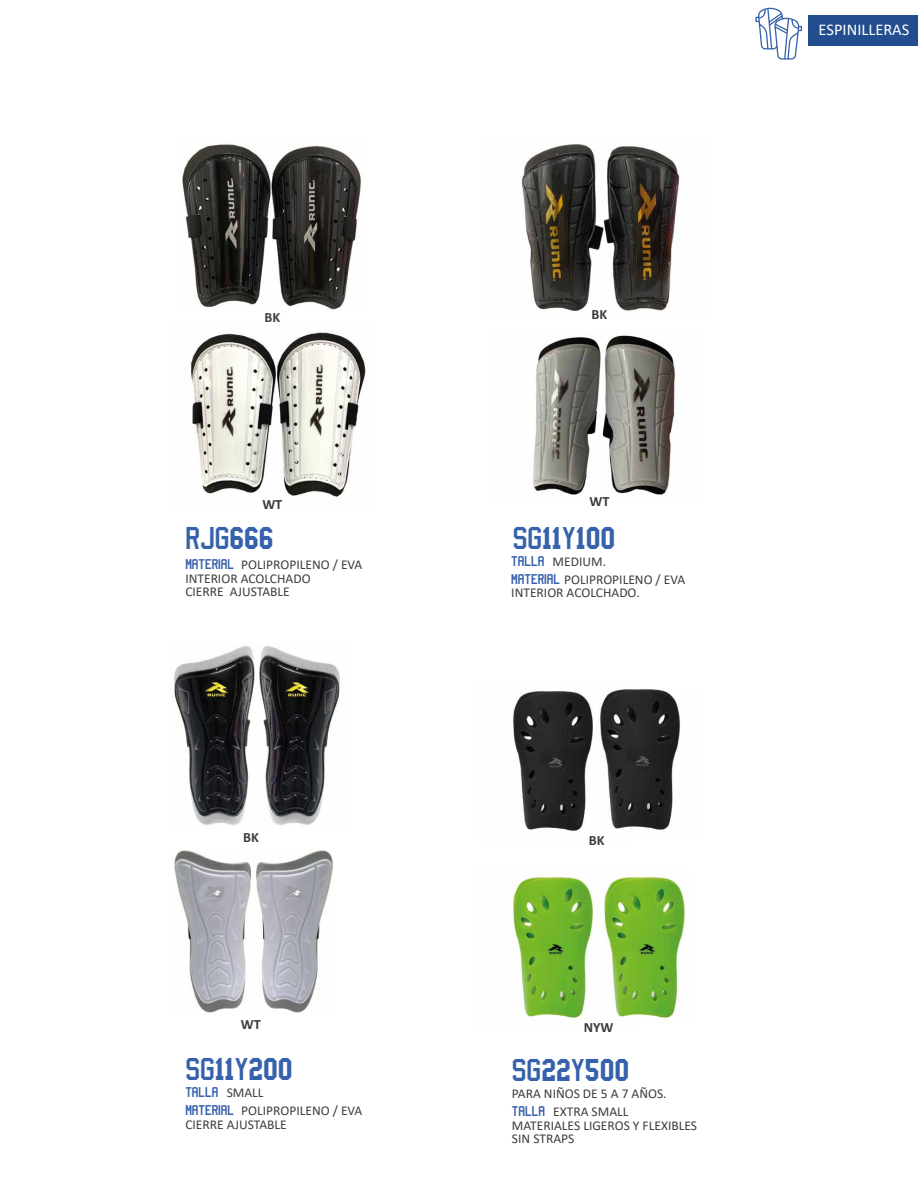
<style>
.page{position:relative;width:918px;height:1188px;background:#fff}
.page>*{position:absolute;margin:0;border:0;box-sizing:border-box;transform-origin:0 0}
.t1{font:33.45px "Sports Jersey";color:#3661ab}
.t2{font:16.5px "Calibri";color:#fff}
.t3{font:15px "Sports Jersey";color:#3661ab}
.t4{font:700 14.25px "Calibri";color:#3c3c3b}
.t5{font:13.5px/13.5px "Calibri";color:#3c3c3b}
.s1{font-family:"Sports Jersey";font-size:15px;color:#3661ab}
.s2{font-family:"Calibri";font-size:13.5px;color:#3c3c3b}
</style>
<div class="page">
<div style="left:809px;top:15px;width:109px;height:30px;background:#224e8f"></div>
<svg style="left:755px;top:7px;width:47px;height:53px"></svg>
<img style="left:191px;top:332px;width:175px;height:165px">
<img style="left:182px;top:144px;width:179px;height:166px">
<img style="left:533px;top:335px;width:143px;height:160px">
<img style="left:521px;top:144px;width:159px;height:167px">
<img style="left:174px;top:850px;width:159px;height:163px">
<img style="left:174px;top:646px;width:166px;height:179px">
<img style="left:513px;top:691px;width:80px;height:140px">
<img style="left:512px;top:876px;width:82px;height:148px">
<img style="left:600px;top:689px;width:80px;height:141px">
<img style="left:603px;top:876px;width:83px;height:148px">
<p class="t2" style="left:819px;top:18px;width:92px">ESPINILLERAS</p>
<p class="t4" style="left:264px;top:307px;width:17px">BK</p>
<p class="t4" style="left:592px;top:304px;width:17px">BK</p>
<p class="t4" style="left:262px;top:494px;width:21px">WT</p>
<p class="t4" style="left:590px;top:491px;width:21px">WT</p>
<h1 class="t1" style="left:185px;top:527px;width:90px">RJG666</h1>
<p class="t5" style="left:185px;top:558px;width:179px"><span class="s1">MATERIAL:</span> POLIPROPILENO / EVA<br>INTERIOR ACOLCHADO<br>CIERRE AJUSTABLE</p>
<h1 class="t1" style="left:513px;top:527px;width:104px">SG11Y100</h1>
<p class="t5" style="left:511px;top:552px;width:176px;line-height:18px"><span class="s1">TALLA</span> MEDIUM.<br><span class="s1">MATERIAL:</span>POLIPROPILENO / EVA</p>
<p class="t5" style="left:511px;top:586px;width:130px">INTERIOR ACOLCHADO.</p>
<p class="t4" style="left:243px;top:827px;width:17px">BK</p>
<p class="t4" style="left:589px;top:830px;width:17px">BK</p>
<p class="t4" style="left:241px;top:1014px;width:21px">WT</p>
<p class="t4" style="left:584px;top:1017px;width:31px">NYW</p>
<h1 class="t1" style="left:185px;top:1058px;width:109px">SG11Y200</h1>
<h1 class="t1" style="left:512px;top:1058px;width:119px">SG22Y500</h1>
<p class="t3" style="left:185px;top:1087px;width:80px">TALLA <span class="s2">SMALL</span></p>
<p class="t5" style="left:185px;top:1104px;width:179px"><span class="s1">MATERIAL:</span> POLIPROPILENO / EVA<br>CIERRE AJUSTABLE</p>
<p class="t5" style="left:512px;top:1084px;width:156px;line-height:18px">PARA NIÑOS DE 5 A 7 AÑOS.<br><span class="s1">TALLA:</span> EXTRA SMALL</p>
<p class="t5" style="left:512px;top:1118px;width:187px">MATERIALES LIGEROS Y FLEXIBLES<br>SIN STRAPS</p>
</div>
